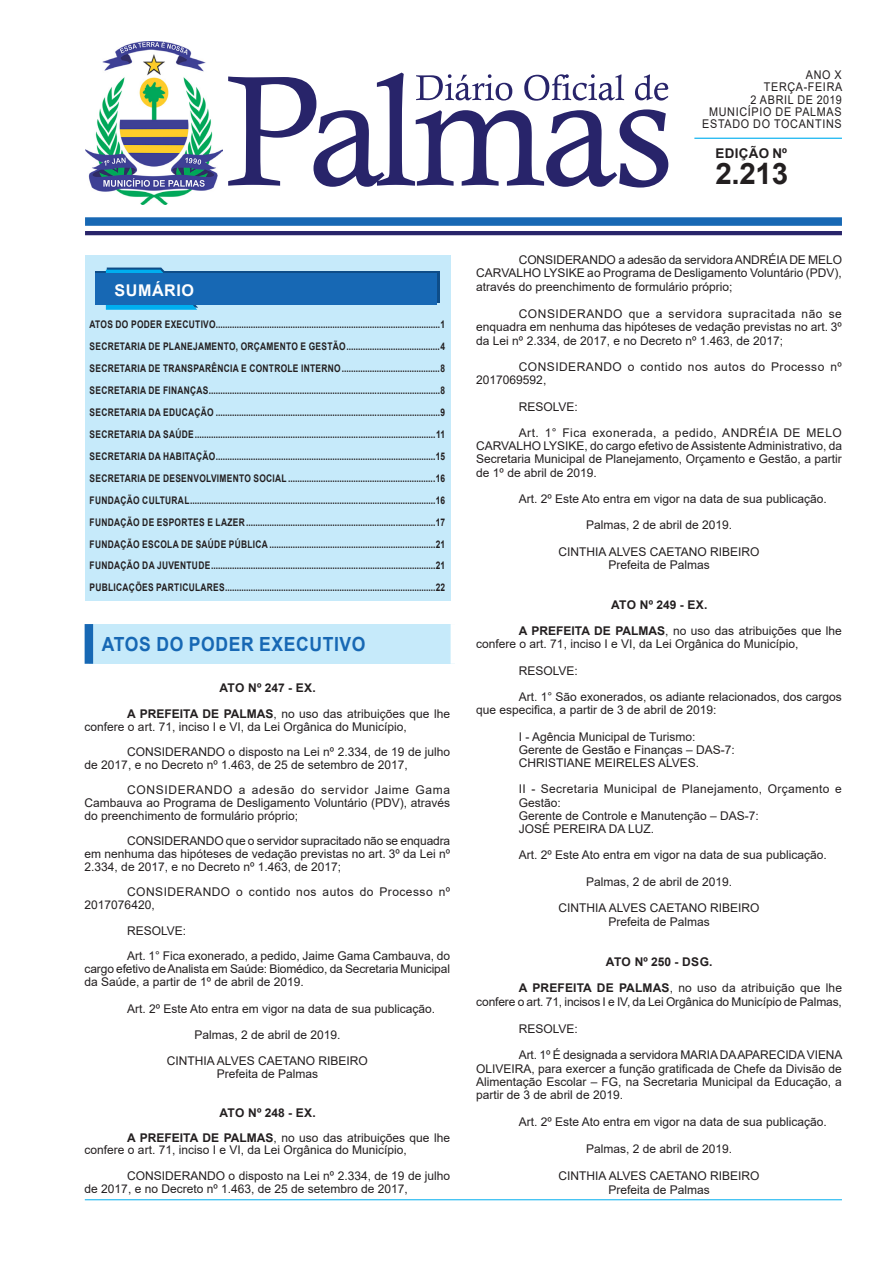
<style>
.page{position:relative;width:893px;height:1263px;background:#fff}
.page>*{position:absolute;margin:0;border:0;box-sizing:border-box;transform-origin:0 0}
.t1{font:700 29.55px "Arial";color:#231f20}
.t2{font:700 19.5px "Arial";letter-spacing:.035em;color:#1768b4;scale:.9 1}
.t3{font:700 16.2px "Arial";letter-spacing:.035em;color:#fff}
.t4{font:700 13.35px "Arial";letter-spacing:.025em;color:#231f20}
.t5{font:12px/13.2px "Arial";color:#231f20}
.t6{font:700 12px/25.5px "Arial";letter-spacing:.015em;color:#231f20}
.t7{font:12px/12.8px "Arial";letter-spacing:.04em;color:#231f20}
.t8{font:12px/25.5px "Arial";letter-spacing:.055em;color:#231f20}
.t9{font:12px/12.3px "Arial";letter-spacing:.065em;color:#231f20;text-align:right;scale:.9 1}
.t10{font:12px/26.4px "Arial";letter-spacing:.035em;color:#231f20}
.t11{font:700 10.5px/21.9px "Arial";letter-spacing:.035em;color:#231f20;text-align:justify;scale:.8 1}
.s1{font-weight:400}
.s2{font-weight:700}
</style>
<div class="page">
<div style="left:85px;top:255px;width:365px;height:346px;background:#c6eafa"></div>
<div style="left:85px;top:217px;width:757px;height:9px;background:#1768b4"></div>
<hr style="left:85px;top:231px;width:757px;height:4px;background:#28246a">
<hr style="left:694px;top:138px;width:148px;height:1px;background:#00aeef">
<svg style="left:228px;top:73px;width:440px;height:115px"></svg>
<svg style="left:96px;top:272px;width:344px;height:31px"></svg>
<svg style="left:106px;top:268px;width:92px;height:42px"></svg>
<div style="left:96px;top:274px;width:341px;height:31px;background:#1768b4"></div>
<img style="left:85px;top:41px;width:138px;height:164px">
<hr style="left:85px;top:1199px;width:757px;height:1px;background:#00aeef">
<div style="left:89px;top:624px;width:366px;height:40px;background:#c6eafa"></div>
<div style="left:85px;top:624px;width:8px;height:40px;background:#1768b4"></div>
<div style="left:451px;top:624px;width:8px;height:40px;background:#fff"></div>
<p class="t9" style="left:702px;top:69px;width:157px">ANO X<br>TERÇA-FEIRA<br>2 ABRIL DE 2019<br>MUNICÍPIO DE PALMAS<br>ESTADO DO TOCANTINS</p>
<h1 class="t1" style="left:715px;top:153px;width:74px">2.213</h1>
<p class="t4" style="left:716px;top:144px;width:73px">EDIÇÃO Nº</p>
<h3 class="t3" style="left:114px;top:279px;width:81px">SUMÁRIO</h3>
<p class="t11" style="left:90px;top:314px;width:446px">ATOS DO PODER EXECUTIVO................................................................................................1<br>SECRETARIA DE PLANEJAMENTO, ORÇAMENTO E GESTÃO........................................4<br>SECRETARIA DE TRANSPARÊNCIA E CONTROLE INTERNO..........................................8<br>SECRETARIA DE FINANÇAS...................................................................................................8<br>SECRETARIA DA EDUCAÇÃO ................................................................................................9<br>SECRETARIA DA SAÚDE.......................................................................................................11<br>SECRETARIA DA HABITAÇÃO..............................................................................................15<br>SECRETARIA DE DESENVOLVIMENTO SOCIAL ...............................................................16<br>FUNDAÇÃO CULTURAL.........................................................................................................16<br>FUNDAÇÃO DE ESPORTES E LAZER .................................................................................17<br>FUNDAÇÃO ESCOLA DE SAÚDE PÚBLICA .......................................................................21<br>FUNDAÇÃO DA JUVENTUDE................................................................................................21<br>PUBLICAÇÕES PARTICULARES..........................................................................................22</p>
<h2 class="t2" style="left:102px;top:630px;width:294px">ATOS DO PODER EXECUTIVO</h2>
<p class="t6" style="left:127px;top:675px;width:325px;text-indent:92px">ATO Nº 247 - EX.<br>A PREFEITA DE PALMAS<span class="s1">, no uso das atribuições que lhe</span></p>
<p class="t5" style="left:127px;top:713px;width:325px;line-height:25.5px;text-indent:-43px">confere o art. 71, inciso I e VI, da Lei Orgânica do Município,<br>CONSIDERANDO o disposto na Lei nº 2.334, de 19 de julho</p>
<p class="t8" style="left:127px;top:752px;width:325px;text-indent:-43px">de 2017, e no Decreto nº 1.463, de 25 de setembro de 2017,<br>CONSIDERANDO a adesão do servidor Jaime Gama</p>
<p class="t5" style="left:85px;top:796px;width:367px;line-height:12.8px">Cambauva ao Programa de Desligamento Voluntário (PDV), através do preenchimento de formulário próprio;</p>
<p class="t5" style="left:85px;top:834px;width:367px;line-height:12.8px;text-align:justify;text-indent:43px">CONSIDERANDO que o servidor supracitado não se enquadra em nenhuma das hipóteses de vedação previstas no art. 3º da Lei nº 2.334, de 2017, e no Decreto nº 1.463, de 2017;</p>
<p class="t7" style="left:85px;top:885px;width:367px;text-indent:43px">CONSIDERANDO o contido nos autos do Processo nº<br>2017076420,</p>
<p class="t5" style="left:127px;top:917px;width:325px;line-height:25.8px">RESOLVE:<br>Art. 1° Fica exonerado, a pedido, Jaime Gama Cambauva, do</p>
<p class="t5" style="left:85px;top:962px;width:367px">cargo efetivo de Analista em Saúde: Biomédico, da Secretaria Municipal da Saúde, a partir de 1º de abril de 2019.</p>
<p class="t5" style="left:127px;top:1001px;width:309px">Art. 2º Este Ato entra em vigor na data de sua publicação.</p>
<p class="t5" style="left:194px;top:1028px;width:148px">Palmas, 2 de abril de 2019.</p>
<p class="t5" style="left:167px;top:1054px;width:202px">CINTHIA ALVES CAETANO RIBEIRO</p>
<p class="t5" style="left:217px;top:1067px;width:103px">Prefeita de Palmas</p>
<p class="t6" style="left:127px;top:1100px;width:325px;text-indent:92px">ATO Nº 248 - EX.<br>A PREFEITA DE PALMAS<span class="s1">, no uso das atribuições que lhe</span></p>
<p class="t5" style="left:127px;top:1137px;width:325px;line-height:25.3px;text-indent:-43px">confere o art. 71, inciso I e VI, da Lei Orgânica do Município,<br>CONSIDERANDO o disposto na Lei nº 2.334, de 19 de julho</p>
<p class="t5" style="left:85px;top:1182px;width:325px">de 2017, e no Decreto nº 1.463, de 25 de setembro de 2017,</p>
<p class="t5" style="left:476px;top:253px;width:367px;text-align:justify;text-indent:43px">CONSIDERANDO a adesão da servidora ANDRÉIA DE MELO CARVALHO LYSIKE ao Programa de Desligamento Voluntário (PDV), através do preenchimento de formulário próprio;</p>
<p class="t5" style="left:476px;top:307px;width:367px;text-align:justify;text-indent:43px">CONSIDERANDO que a servidora supracitada não se enquadra em nenhuma das hipóteses de vedação previstas no art. 3º da Lei nº 2.334, de 2017, e no Decreto nº 1.463, de 2017;</p>
<p class="t7" style="left:476px;top:360px;width:367px;line-height:13.2px;text-indent:43px">CONSIDERANDO o contido nos autos do Processo nº<br>2017069592,</p>
<p class="t10" style="left:519px;top:393px;width:325px">RESOLVE:<br>Art. 1° Fica exonerada, a pedido, ANDRÉIA DE MELO</p>
<p class="t5" style="left:476px;top:439px;width:367px;text-align:justify">CARVALHO LYSIKE, do cargo efetivo de Assistente Administrativo, da Secretaria Municipal de Planejamento, Orçamento e Gestão, a partir de 1º de abril de 2019.</p>
<p class="t5" style="left:519px;top:492px;width:309px">Art. 2º Este Ato entra em vigor na data de sua publicação.</p>
<p class="t5" style="left:586px;top:518px;width:148px">Palmas, 2 de abril de 2019.</p>
<p class="t5" style="left:559px;top:545px;width:202px;text-align:center">CINTHIA ALVES CAETANO RIBEIRO<br>Prefeita de Palmas</p>
<p class="t6" style="left:519px;top:591px;width:325px;line-height:26.4px;text-indent:92px">ATO Nº 249 - EX.<br>A PREFEITA DE PALMAS<span class="s1">, no uso das atribuições que lhe</span></p>
<p class="t5" style="left:519px;top:631px;width:281px;line-height:26.4px;text-indent:-43px">confere o art. 71, inciso I e VI, da Lei Orgânica do Município,<br>RESOLVE:</p>
<p class="t5" style="left:476px;top:690px;width:367px;text-indent:43px">Art. 1° São exonerados, os adiante relacionados, dos cargos que especifica, a partir de 3 de abril de 2019:</p>
<p class="t5" style="left:519px;top:730px;width:218px">I - Agência Municipal de Turismo:<br>Gerente de Gestão e Finanças – DAS-7:<br>CHRISTIANE MEIRELES ALVES.</p>
<p class="t5" style="left:519px;top:782px;width:325px">II - Secretaria Municipal de Planejamento, Orçamento e<br>Gestão:<br>Gerente de Controle e Manutenção – DAS-7:<br>JOSÉ PEREIRA DA LUZ.</p>
<p class="t5" style="left:519px;top:848px;width:309px">Art. 2º Este Ato entra em vigor na data de sua publicação.</p>
<p class="t5" style="left:586px;top:875px;width:148px">Palmas, 2 de abril de 2019.</p>
<p class="t5" style="left:559px;top:901px;width:202px;text-align:center">CINTHIA ALVES CAETANO RIBEIRO<br>Prefeita de Palmas</p>
<p class="t6" style="left:606px;top:949px;width:108px">ATO Nº 250 - DSG.</p>
<p class="t5" style="left:476px;top:981px;width:367px;text-align:right"><span class="s2">A PREFEITA DE PALMAS</span>, no uso da atribuição que lhe<br>confere o art. 71, incisos I e IV, da Lei Orgânica do Município de Palmas,</p>
<p class="t5" style="left:519px;top:1021px;width:61px">RESOLVE:</p>
<p class="t5" style="left:476px;top:1048px;width:368px;text-align:justify;text-indent:43px">Art. 1º É designada a servidora MARIA DA APARECIDA VIENA OLIVEIRA, para exercer a função gratificada de Chefe da Divisão de Alimentação Escolar – FG, na Secretaria Municipal da Educação, a partir de 3 de abril de 2019.</p>
<p class="t5" style="left:519px;top:1115px;width:309px">Art. 2º Este Ato entra em vigor na data de sua publicação.</p>
<p class="t5" style="left:586px;top:1142px;width:148px">Palmas, 2 de abril de 2019.</p>
<p class="t5" style="left:559px;top:1169px;width:202px;text-align:center">CINTHIA ALVES CAETANO RIBEIRO<br>Prefeita de Palmas</p>
</div>
